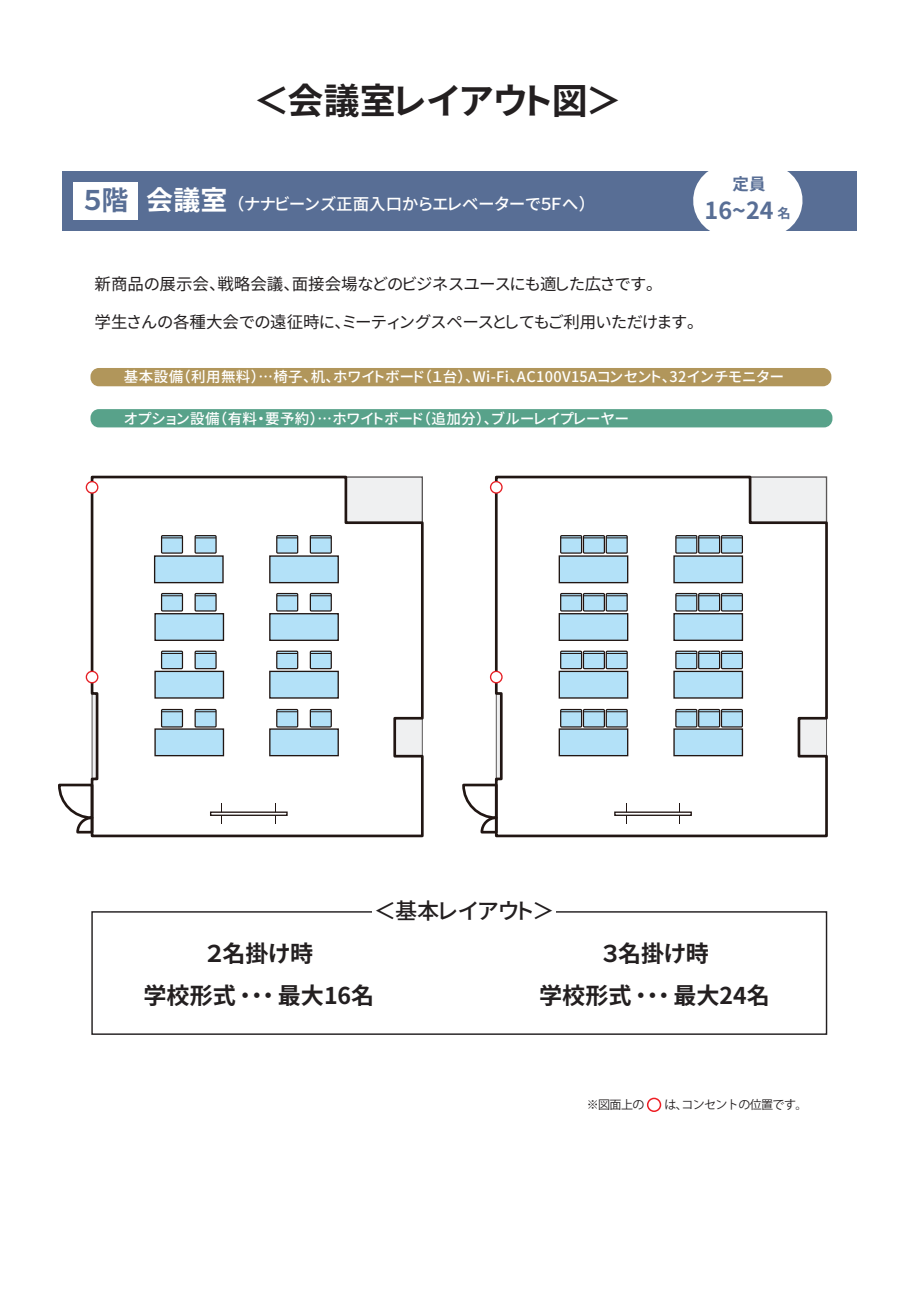
<style>
.page{position:relative;width:919px;height:1289px;background:#fff}
.page>*{position:absolute;margin:0;border:0;box-sizing:border-box;transform-origin:0 0}
.t1{font:36px "Gen Shin Gothic P Bold";color:#231f20}
.t2{font:27px "Gen Shin Gothic P Bold";color:#586e95}
.t3{font:23.4px "Gen Shin Gothic P Bold";color:#586e95}
.t4{font:23.1px "Gen Shin Gothic P Bold";color:#231f20}
.t5{font:22.2px "Gen Shin Gothic P Medium";color:#231f20}
.t6{font:16.5px "Gen Shin Gothic P Regular";color:#231f20}
.t7{font:16.5px "Gen Shin Gothic P Medium";color:#fff}
.t8{font:16.5px "Gen Shin Gothic P Bold";color:#586e95}
.t9{font:14.55px "Gen Shin Gothic P Medium";letter-spacing:.025em;color:#fff}
.t10{font:12px "Koz Go Pr 6 N";letter-spacing:-.05em;color:#231f20}
.s1{font-family:"Gen Shin Gothic P Bold";font-size:27px}
.s2{font-size:13.2px}
.s3{font-family:"Gen Shin Gothic P Medium"}
</style>
<div class="page">
<div style="left:90px;top:368px;width:741px;height:18px;background:#b1965b;border-radius:8px"></div>
<div style="left:90px;top:409px;width:742px;height:18px;background:#58a28a;border-radius:8px"></div>
<div style="left:62px;top:171px;width:794px;height:59px;background:#586e95"></div>
<div style="left:647px;top:1097px;width:14px;height:14px;border:2px solid #ee1d23;border-radius:50%"></div>
<svg style="left:688px;top:171px;width:119px;height:60px"></svg>
<div style="left:74px;top:182px;width:64px;height:37px;background:#fff"></div>
<div style="left:91px;top:911px;width:736px;height:123px;border:1px solid #231f20"></div>
<div style="left:372px;top:896px;width:183px;height:32px;background:#fff"></div>
<svg style="left:89px;top:475px;width:335px;height:363px"></svg>
<div style="left:154px;top:555px;width:70px;height:28px;background:#b3e1f8;border:1px solid #211613"></div>
<div style="left:269px;top:555px;width:70px;height:28px;background:#b3e1f8;border:1px solid #211613"></div>
<div style="left:154px;top:613px;width:70px;height:28px;background:#b3e1f8;border:1px solid #211613"></div>
<div style="left:269px;top:613px;width:70px;height:28px;background:#b3e1f8;border:1px solid #211613"></div>
<div style="left:154px;top:670px;width:70px;height:28px;background:#b3e1f8;border:1px solid #211613"></div>
<div style="left:269px;top:670px;width:70px;height:28px;background:#b3e1f8;border:1px solid #211613"></div>
<div style="left:154px;top:728px;width:70px;height:28px;background:#b3e1f8;border:1px solid #211613"></div>
<div style="left:269px;top:728px;width:70px;height:28px;background:#b3e1f8;border:1px solid #211613"></div>
<svg style="left:58px;top:782px;width:37px;height:52px"></svg>
<div style="left:86px;top:481px;width:12px;height:12px;background:#fff;border-radius:50%"></div>
<div style="left:86px;top:481px;width:12px;height:12px;border:1px solid #e61e24;border-radius:50%"></div>
<svg style="left:86px;top:671px;width:12px;height:11px"></svg>
<div style="left:86px;top:670px;width:12px;height:13px;border:1px solid #e61e24;border-radius:50%"></div>
<div style="left:161px;top:535px;width:21px;height:18px;background:#b3e1f8"></div>
<div style="left:161px;top:535px;width:22px;height:18px;border:1px solid #211613"></div>
<svg style="left:161px;top:537px;width:21px;height:1px"></svg>
<div style="left:195px;top:535px;width:21px;height:18px;background:#b3e1f8"></div>
<div style="left:194px;top:535px;width:23px;height:18px;border:1px solid #211613"></div>
<svg style="left:195px;top:537px;width:21px;height:1px"></svg>
<div style="left:161px;top:593px;width:21px;height:18px;background:#b3e1f8"></div>
<div style="left:161px;top:593px;width:22px;height:18px;border:1px solid #211613"></div>
<svg style="left:161px;top:595px;width:21px;height:1px"></svg>
<div style="left:195px;top:593px;width:21px;height:18px;background:#b3e1f8"></div>
<div style="left:194px;top:593px;width:23px;height:18px;border:1px solid #211613"></div>
<svg style="left:195px;top:595px;width:21px;height:1px"></svg>
<div style="left:161px;top:651px;width:21px;height:17px;background:#b3e1f8"></div>
<div style="left:161px;top:650px;width:22px;height:19px;border:1px solid #211613"></div>
<svg style="left:161px;top:653px;width:21px;height:1px"></svg>
<div style="left:195px;top:651px;width:21px;height:17px;background:#b3e1f8"></div>
<div style="left:194px;top:650px;width:23px;height:19px;border:1px solid #211613"></div>
<svg style="left:195px;top:653px;width:21px;height:1px"></svg>
<div style="left:161px;top:709px;width:21px;height:18px;background:#b3e1f8"></div>
<div style="left:161px;top:709px;width:22px;height:18px;border:1px solid #211613"></div>
<svg style="left:161px;top:711px;width:21px;height:1px"></svg>
<div style="left:195px;top:709px;width:21px;height:18px;background:#b3e1f8"></div>
<div style="left:194px;top:709px;width:23px;height:18px;border:1px solid #211613"></div>
<svg style="left:195px;top:711px;width:21px;height:1px"></svg>
<div style="left:277px;top:535px;width:21px;height:18px;background:#b3e1f8"></div>
<div style="left:276px;top:535px;width:22px;height:18px;border:1px solid #211613"></div>
<svg style="left:277px;top:537px;width:21px;height:1px"></svg>
<div style="left:310px;top:535px;width:21px;height:18px;background:#b3e1f8"></div>
<div style="left:310px;top:535px;width:22px;height:18px;border:1px solid #211613"></div>
<svg style="left:310px;top:537px;width:21px;height:1px"></svg>
<div style="left:277px;top:593px;width:21px;height:18px;background:#b3e1f8"></div>
<div style="left:276px;top:593px;width:22px;height:18px;border:1px solid #211613"></div>
<svg style="left:277px;top:595px;width:21px;height:1px"></svg>
<div style="left:310px;top:593px;width:21px;height:18px;background:#b3e1f8"></div>
<div style="left:310px;top:593px;width:22px;height:18px;border:1px solid #211613"></div>
<svg style="left:310px;top:595px;width:21px;height:1px"></svg>
<div style="left:277px;top:651px;width:21px;height:17px;background:#b3e1f8"></div>
<div style="left:276px;top:650px;width:22px;height:19px;border:1px solid #211613"></div>
<svg style="left:277px;top:653px;width:21px;height:1px"></svg>
<div style="left:310px;top:651px;width:21px;height:17px;background:#b3e1f8"></div>
<div style="left:310px;top:650px;width:22px;height:19px;border:1px solid #211613"></div>
<svg style="left:310px;top:653px;width:21px;height:1px"></svg>
<div style="left:277px;top:709px;width:21px;height:18px;background:#b3e1f8"></div>
<div style="left:276px;top:709px;width:22px;height:18px;border:1px solid #211613"></div>
<svg style="left:277px;top:711px;width:21px;height:1px"></svg>
<div style="left:310px;top:709px;width:21px;height:18px;background:#b3e1f8"></div>
<div style="left:310px;top:709px;width:22px;height:18px;border:1px solid #211613"></div>
<svg style="left:310px;top:711px;width:21px;height:1px"></svg>
<svg style="left:493px;top:475px;width:335px;height:363px"></svg>
<div style="left:558px;top:555px;width:70px;height:28px;background:#b3e1f8;border:1px solid #211613"></div>
<div style="left:673px;top:555px;width:70px;height:28px;background:#b3e1f8;border:1px solid #211613"></div>
<div style="left:558px;top:613px;width:70px;height:28px;background:#b3e1f8;border:1px solid #211613"></div>
<div style="left:673px;top:613px;width:70px;height:28px;background:#b3e1f8;border:1px solid #211613"></div>
<div style="left:558px;top:670px;width:70px;height:28px;background:#b3e1f8;border:1px solid #211613"></div>
<div style="left:673px;top:670px;width:70px;height:28px;background:#b3e1f8;border:1px solid #211613"></div>
<div style="left:558px;top:728px;width:70px;height:28px;background:#b3e1f8;border:1px solid #211613"></div>
<div style="left:673px;top:728px;width:70px;height:28px;background:#b3e1f8;border:1px solid #211613"></div>
<svg style="left:462px;top:782px;width:37px;height:52px"></svg>
<div style="left:490px;top:481px;width:12px;height:12px;background:#fff;border-radius:50%"></div>
<div style="left:490px;top:481px;width:12px;height:12px;border:1px solid #e61e24;border-radius:50%"></div>
<svg style="left:490px;top:671px;width:12px;height:11px"></svg>
<div style="left:490px;top:670px;width:12px;height:13px;border:1px solid #e61e24;border-radius:50%"></div>
<h1 class="t1" style="left:255px;top:73px;width:366px">＜会議室レイアウト図＞</h1>
<h2 class="t2" style="left:83px;top:179px;width:47px">５階</h2>
<p class="t7" style="left:146px;top:191px;width:442px"><span class="s1">会議室</span>（ナナビーンズ正面入口からエレベーターで５Ｆへ）</p>
<p class="t8" style="left:732px;top:171px;width:34px">定員</p>
<h3 class="t3" style="left:704px;top:192px;width:88px">16~24 <span class="s2">名</span></h3>
<p class="t6" style="left:95px;top:272px;width:561px">新商品の展示会、戦略会議、面接会場などのビジネスユースにも適した広さです。</p>
<p class="t6" style="left:95px;top:310px;width:602px">学生さんの各種大会での遠征時に、ミーティングスペースとしてもご利用いただけます。</p>
<p class="t9" style="left:124px;top:366px;width:661px">基本設備（利用無料）…椅子、机、ホワイトボード（１台）、Wi-Fi、AC100V15Aコンセント、32インチモニター</p>
<p class="t9" style="left:124px;top:407px;width:506px">オプション設備（有料・要予約）…ホワイトボード（追加分）、ブルーレイプレーヤー</p>
<h3 class="t4" style="left:207px;top:936px;width:108px">２名掛け時</h3>
<h3 class="t5" style="left:375px;top:894px;width:180px">＜基本レイアウト＞</h3>
<h3 class="t4" style="left:602px;top:936px;width:108px">３名掛け時</h3>
<h3 class="t4" style="left:143px;top:977px;width:232px">学校形式<span class="s3">・・・</span>最大16名</h3>
<h3 class="t4" style="left:539px;top:977px;width:232px">学校形式<span class="s3">・・・</span>最大24名</h3>
<p class="t10" style="left:586px;top:1098px;width:59px">※図面上の</p>
<p class="t10" style="left:664px;top:1098px;width:144px">は、コンセントの位置です。</p>
</div>
